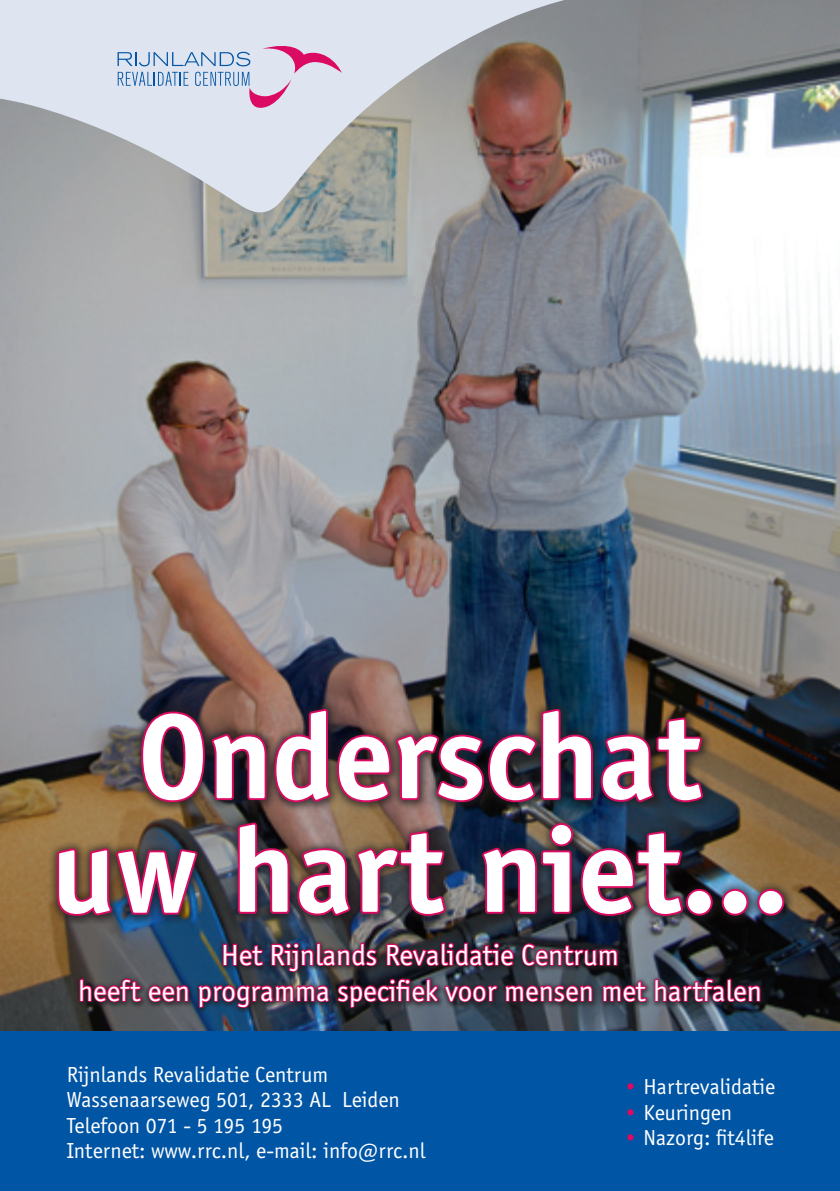
<style>
.page{position:relative;width:840px;height:1191px;background:#fff}
.page>*{position:absolute;margin:0;border:0;box-sizing:border-box;transform-origin:0 0}
.t1{font:700 124px/113.6px "Officina Sans";color:#fff;text-align:center}
.t2{font:30px/36px "Officina Sans";color:#fff;text-align:center}
.t3{font:22.4px/25.6px "Officina Sans";color:#fff}
.s1{color:#db0a62}
</style>
<div class="page">
<img style="left:0;top:221px;width:839px;height:810px">
<svg style="left:0;top:0;width:839px;height:221px;background:#aeaeb2"></svg>
<svg style="left:117px;top:40px;width:225px;height:68px;background:#d1cde3"></svg>
<div style="left:0;top:1031px;width:839px;height:160px;background:#0155a5"></div>
<div style="left:46px;top:696px;width:746px;height:228px;background:#231f20;opacity:.75"></div>
<img style="left:139px;top:707px;width:566px;height:97px">
<img style="left:55px;top:820px;width:730px;height:194px">
<h1 class="t1" style="left:51px;top:699px;width:738px">Onderschat uw hart niet…</h1>
<h2 class="t2" style="left:78px;top:937px;width:685px">Het Rijnlands Revalidatie Centrum<br>heeft een programma specifiek voor mensen met hartfalen</h2>
<p class="t3" style="left:67px;top:1061px;width:360px">Rijnlands Revalidatie Centrum Wassenaarseweg 501, 2333 AL Leiden Telefoon 071 - 5 195 195<br>Internet: www.rrc.nl, e-mail: info@rrc.nl</p>
<p class="t3" style="left:622px;top:1074px;width:154px"><span class="s1">•</span> Hartrevalidatie</p>
<p class="t3" style="left:622px;top:1099px;width:111px"><span class="s1">•</span> Keuringen</p>
<p class="t3" style="left:622px;top:1125px;width:152px"><span class="s1">•</span> Nazorg: fit4life</p>
</div>
